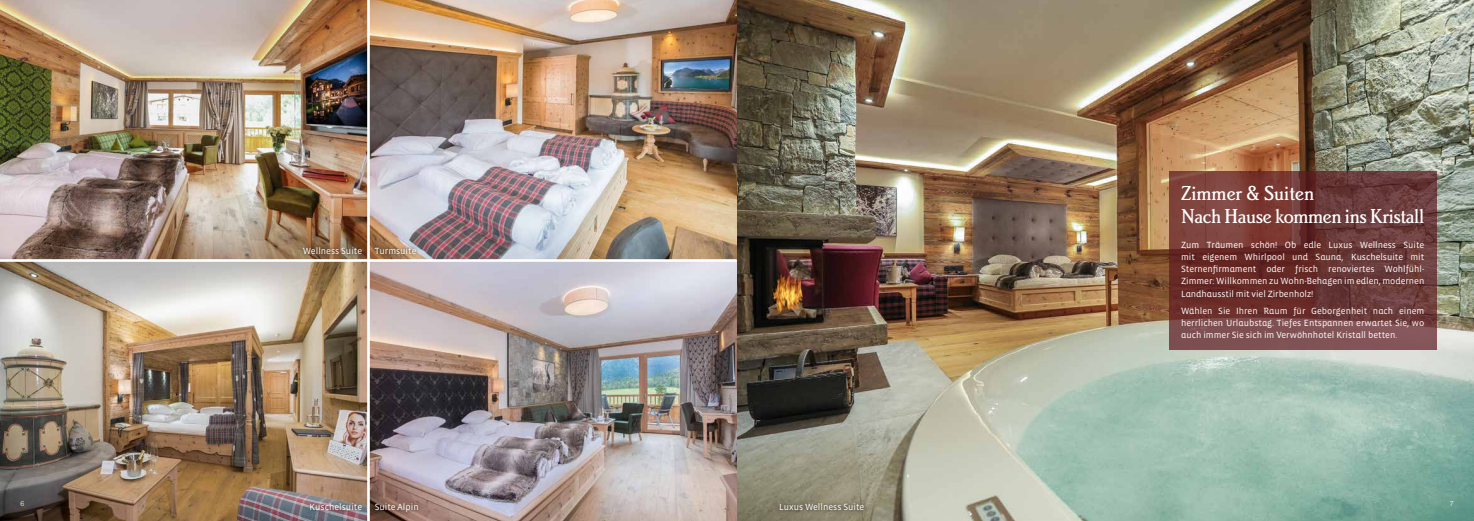
<style>
.page{position:relative;width:1474px;height:521px;background:#fff}
.page>*{position:absolute;margin:0;border:0;box-sizing:border-box;transform-origin:0 0}
.t1{font:500 21px/22.8px "Brighton Std";letter-spacing:-.02em;color:#fff}
.t2{font:9.19px/12.2px "Vista Sans Alt";color:#fff;text-align:justify}
.t3{font:300 7px "Helvetica LT Std";color:#fff}
</style>
<div class="page">
<img style="left:0;top:0;width:1473px;height:521px">
<hr style="left:0;top:259px;width:736px;height:3px;background:#fff">
<hr style="left:367px;top:0;width:3px;height:521px;background:#fff">
<div style="left:299px;top:243px;width:67px;height:15px;background:#000;opacity:.75"></div>
<div style="left:371px;top:243px;width:49px;height:15px;background:#000;opacity:.75"></div>
<div style="left:306px;top:500px;width:60px;height:15px;background:#000;opacity:.75"></div>
<div style="left:371px;top:500px;width:51px;height:16px;background:#000;opacity:.75"></div>
<div style="left:775px;top:499px;width:92px;height:16px;background:#000;opacity:.75"></div>
<svg style="left:1169px;top:171px;width:267px;height:179px;background:#703b39"></svg>
<p class="t2" style="left:303px;top:244px;width:61px">Wellness Suite</p>
<p class="t2" style="left:375px;top:244px;width:43px">Turmsuite</p>
<h1 class="t1" style="left:1181px;top:181px;width:244px">Zimmer &amp; Suiten<br>Nach Hause kommen ins Kristall</h1>
<p class="t2" style="left:1181px;top:238px;width:245px">Zum Träumen schön! Ob edle Luxus Wellness Suite mit eigenem Whirlpool und Sauna, Kuschelsuite mit Sternenfirmament oder frisch renoviertes Wohlfühl-Zimmer: Willkommen zu Wohn-Behagen im edlen, modernen Landhausstil mit viel Zirbenholz!</p>
<p class="t2" style="left:1181px;top:305px;width:245px">Wählen Sie Ihren Raum für Geborgenheit nach einem herrlichen Urlaubstag. Tiefes Entspannen erwartet Sie, wo auch immer Sie sich im Verwöhnhotel Kristall betten.</p>
<p class="t3" style="left:20px;top:499px;width:5px">6</p>
<p class="t3" style="left:1449px;top:499px;width:5px">7</p>
<p class="t2" style="left:309px;top:501px;width:54px">Kuschelsuite</p>
<p class="t2" style="left:375px;top:501px;width:45px">Suite Alpin</p>
<p class="t2" style="left:779px;top:501px;width:87px">Luxus Wellness Suite</p>
</div>
